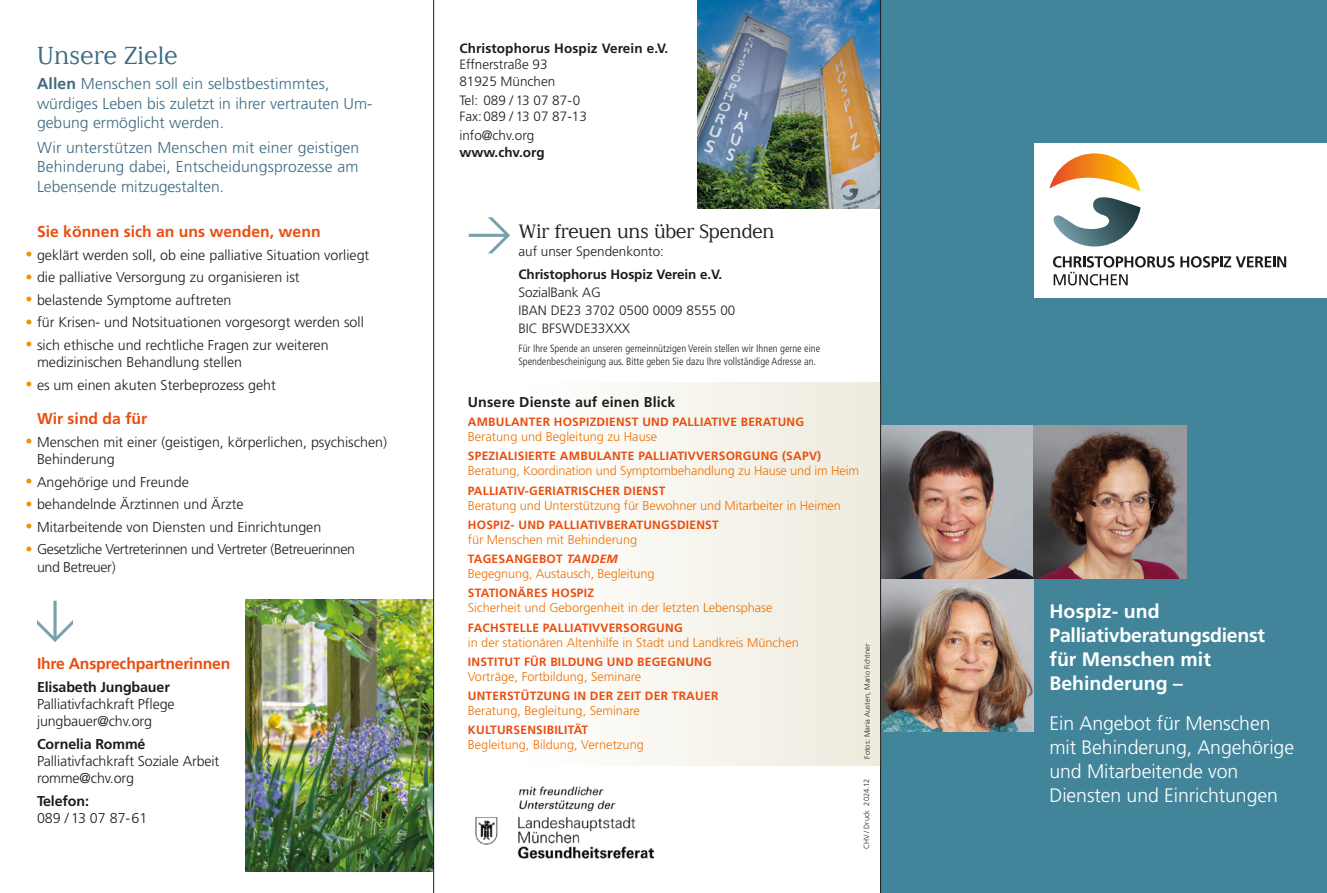
<style>
.page{position:relative;width:1327px;height:893px;background:#fff}
.page>*{position:absolute;margin:0;border:0;box-sizing:border-box;transform-origin:0 0}
.t1{font:25.5px "Liebling Roman";letter-spacing:.01em;color:#3d6c82}
.t2{font:19.95px "Liebling Roman";letter-spacing:-.005em;color:#1d1d1b}
.t3{font:300 19.5px/24px "Frutiger LT Pro";letter-spacing:-.005em;color:#fff}
.t4{font:700 19.5px/24px "Frutiger LT Pro";color:#fff}
.t5{font:300 15.75px/19.5px "Frutiger LT Pro";color:#3d6c82}
.t6{font:700 15.75px "Frutiger LT Pro";color:#e94e0f}
.t7{font:300 14.25px/17.2px "Frutiger LT Pro";color:#1d1d1b}
.t8{font:300 14.25px/17.2px "Frutiger LT Pro";letter-spacing:-.025em;color:#1d1d1b}
.t9{font:700 14.25px "Frutiger LT Pro";letter-spacing:-.01em;color:#1d1d1b}
.t10{font:700 14.25px "Frutiger LT Pro";letter-spacing:.01em;color:#1d1d1b}
.t11{font:300 13.5px/18px "Frutiger LT Pro";color:#1d1d1b}
.t12{font:700 13.5px "Frutiger LT Pro";color:#1d1d1b}
.t13{font:300 12.75px "Frutiger LT Pro";color:#ee7203}
.t14{font:700 12px "Frutiger LT Pro";letter-spacing:.02em;color:#e94e0f}
.t15{font:300 condensed 10.5px/12.8px "Frutiger LT Pro";color:#1d1d1b}
.t16{font:300 7.5px "Frutiger LT Pro";letter-spacing:.005em;color:#1d1d1b}
.s1{font-weight:700}
.s2{color:#f39200}
.s3{font-style:italic}
</style>
<div class="page">
<div style="left:880px;top:0;width:447px;height:893px;background:#42859a"></div>
<div style="left:1034px;top:143px;width:293px;height:154px;background:#fff"></div>
<svg style="left:1049px;top:153px;width:91px;height:38px"></svg>
<svg style="left:1053px;top:197px;width:87px;height:49px"></svg>
<svg style="left:1180px;top:256px;width:106px;height:12px"></svg>
<svg style="left:1053px;top:256px;width:121px;height:29px"></svg>
<svg style="left:469px;top:217px;width:41px;height:36px"></svg>
<svg style="left:37px;top:601px;width:36px;height:41px"></svg>
<div style="left:514px;top:383px;width:366px;height:382px;background:linear-gradient(to right,#fff,#eeebdd)"></div>
<img style="left:881px;top:578px;width:152px;height:153px">
<img style="left:881px;top:425px;width:152px;height:153px">
<img style="left:245px;top:600px;width:188px;height:272px">
<img style="left:1033px;top:425px;width:153px;height:153px">
<img style="left:697px;top:0;width:183px;height:208px">
<img style="left:476px;top:787px;width:178px;height:71px">
<hr style="left:880px;top:0;width:1px;height:893px;background:#1d1d1b">
<hr style="left:433px;top:0;width:1px;height:893px;background:#1d1d1b">
<h1 class="t1" style="left:37px;top:43px;width:142px">Unsere Ziele</h1>
<p class="t5" style="left:37px;top:74px;width:336px"><span class="s1">Allen</span> Menschen soll ein selbstbestimmtes, würdiges Leben bis zuletzt in ihrer vertrauten Um&shy;gebung ermöglicht werden.</p>
<p class="t5" style="left:37px;top:138px;width:324px;text-align:justify">Wir unterstützen Menschen mit einer geistigen Behinderung dabei, Entscheidungsprozesse am Lebensende mitzugestalten.</p>
<p class="t6" style="left:37px;top:222px;width:285px">Sie können sich an uns wenden, wenn</p>
<p class="t7" style="left:26px;top:246px;width:345px"><span class="s2">•</span> geklärt werden soll, ob eine palliative Situation vorliegt</p>
<p class="t7" style="left:26px;top:269px;width:276px"><span class="s2">•</span> die palliative Versorgung zu organisieren ist</p>
<p class="t7" style="left:26px;top:291px;width:207px"><span class="s2">•</span> belastende Symptome auftreten</p>
<p class="t7" style="left:26px;top:314px;width:340px"><span class="s2">•</span> für Krisen- und Notsituationen vorgesorgt werden soll</p>
<p class="t7" style="left:37px;top:336px;width:293px;text-indent:-11px"><span class="s2">•</span> sich ethische und rechtliche Fragen zur weiteren medizinischen Behandlung stellen</p>
<p class="t7" style="left:26px;top:376px;width:252px"><span class="s2">•</span> es um einen akuten Sterbeprozess geht</p>
<p class="t6" style="left:37px;top:409px;width:112px">Wir sind da für</p>
<p class="t7" style="left:37px;top:433px;width:351px;text-indent:-11px"><span class="s2">•</span> Menschen mit einer (geistigen, körperlichen, psychischen)<br>Behinderung</p>
<p class="t7" style="left:26px;top:473px;width:165px"><span class="s2">•</span> Angehörige und Freunde</p>
<p class="t7" style="left:26px;top:496px;width:220px"><span class="s2">•</span> behandelnde Ärztinnen und Ärzte</p>
<p class="t7" style="left:26px;top:518px;width:297px"><span class="s2">•</span> Mitarbeitende von Diensten und Einrichtungen</p>
<p class="t8" style="left:37px;top:541px;width:320px;text-indent:-11px"><span class="s2">•</span> Gesetzliche Vertreterinnen und Vertreter (Betreuerinnen und Betreuer)</p>
<p class="t6" style="left:37px;top:654px;width:195px">Ihre Ansprechpartnerinnen</p>
<p class="t9" style="left:37px;top:678px;width:134px">Elisabeth Jungbauer</p>
<p class="t7" style="left:37px;top:695px;width:139px">Palliativfachkraft Pflege jungbauer@chv.org</p>
<p class="t9" style="left:37px;top:735px;width:110px">Cornelia Rommé</p>
<p class="t7" style="left:37px;top:752px;width:184px">Palliativfachkraft Soziale Arbeit romme@chv.org</p>
<p class="t9" style="left:37px;top:792px;width:54px">Telefon:</p>
<p class="t7" style="left:37px;top:809px;width:112px">089 / 13 07 87-61</p>
<p class="t12" style="left:459px;top:40px;width:210px">Christophorus Hospiz Verein e.V.</p>
<p class="t11" style="left:459px;top:56px;width:98px;line-height:16.5px">Effnerstraße 93<br>81925 München</p>
<p class="t11" style="left:459px;top:92px;width:129px;line-height:16.5px">Tel: 089 / 13 07 87-0<br>Fax:089 / 13 07 87-13</p>
<p class="t11" style="left:459px;top:127px;width:77px">info@chv.org</p>
<p class="t12" style="left:459px;top:144px;width:87px">www.chv.org</p>
<h2 class="t2" style="left:518px;top:221px;width:257px">Wir freuen uns über Spenden</h2>
<p class="t11" style="left:518px;top:243px;width:147px">auf unser Spendenkonto:</p>
<p class="t12" style="left:518px;top:266px;width:205px">Christophorus Hospiz Verein e.V.</p>
<p class="t11" style="left:518px;top:283px;width:218px">SozialBank AG<br>IBAN DE23 3702 0500 0009 8555 00<br>BIC BFSWDE33XXX</p>
<p class="t15" style="left:518px;top:342px;width:303px">Für Ihre Spende an unseren gemeinnützigen Verein stellen wir Ihnen gerne eine<br>Spendenbescheinigung aus. Bitte geben Sie dazu Ihre vollständige Adresse an.</p>
<p class="t10" style="left:468px;top:393px;width:209px">Unsere Dienste auf einen Blick</p>
<p class="t14" style="left:468px;top:415px;width:338px">AMBULANTER HOSPIZDIENST UND PALLIATIVE BERATUNG</p>
<p class="t13" style="left:468px;top:429px;width:191px">Beratung und Begleitung zu Hause</p>
<p class="t14" style="left:468px;top:449px;width:355px">SPEZIALISIERTE AMBULANTE PALLIATIVVERSORGUNG (SAPV)</p>
<p class="t13" style="left:468px;top:463px;width:393px">Beratung, Koordination und Symptombehandlung zu Hause und im Heim</p>
<p class="t14" style="left:468px;top:483px;width:199px">PALLIATIV-GERIATRISCHER DIENST</p>
<p class="t13" style="left:468px;top:498px;width:375px">Beratung und Unterstützung für Bewohner und Mitarbeiter in Heimen</p>
<p class="t14" style="left:468px;top:517px;width:252px">HOSPIZ- UND PALLIATIVBERATUNGSDIENST</p>
<p class="t13" style="left:468px;top:532px;width:171px">für Menschen mit Behinderung</p>
<p class="t14" style="left:468px;top:552px;width:152px">TAGESANGEBOT <span class="s3">TANDEM</span></p>
<p class="t13" style="left:468px;top:566px;width:188px">Begegnung, Austausch, Begleitung</p>
<p class="t14" style="left:468px;top:586px;width:128px">STATIONÄRES HOSPIZ</p>
<p class="t13" style="left:468px;top:600px;width:306px">Sicherheit und Geborgenheit in der letzten Lebensphase</p>
<p class="t14" style="left:468px;top:620px;width:216px">FACHSTELLE PALLIATIVVERSORGUNG</p>
<p class="t13" style="left:468px;top:635px;width:332px">in der stationären Altenhilfe in Stadt und Landkreis München</p>
<p class="t14" style="left:468px;top:654px;width:245px">INSTITUT FÜR BILDUNG UND BEGEGNUNG</p>
<p class="t13" style="left:468px;top:669px;width:175px">Vorträge, Fortbildung, Seminare</p>
<p class="t14" style="left:468px;top:689px;width:252px">UNTERSTÜTZUNG IN DER ZEIT DER TRAUER</p>
<p class="t13" style="left:468px;top:703px;width:173px">Beratung, Begleitung, Seminare</p>
<p class="t14" style="left:468px;top:723px;width:122px">KULTURSENSIBILITÄT</p>
<p class="t13" style="left:468px;top:737px;width:177px">Begleitung, Bildung, Vernetzung</p>
<p class="t16" style="left:863px;top:759px;width:117px;rotate:-90deg">Fotos: Maria Austen, Mario Fichtner</p>
<p class="t16" style="left:862px;top:849px;width:72px;rotate:-90deg">CHV / Druck 2024.12</p>
<h3 class="t4" style="left:1049px;top:599px;width:217px">Hospiz- und<br>Palliativberatungsdienst für Menschen mit<br>Behinderung –</h3>
<h3 class="t3" style="left:1049px;top:711px;width:246px">Ein Angebot für Menschen mit Behinderung, Angehörige und Mitarbeitende von<br>Diensten und Einrichtungen</h3>
</div>
